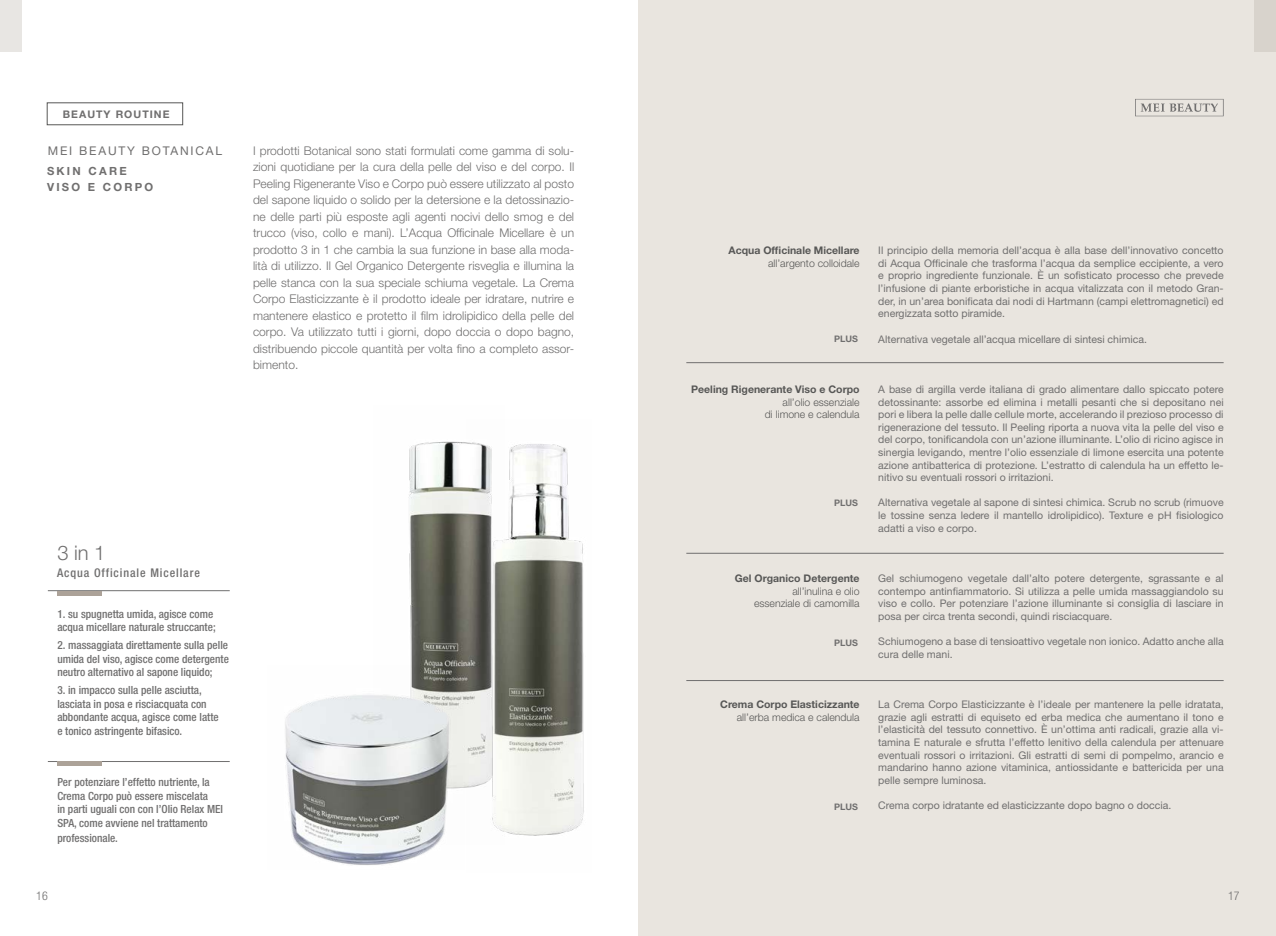
<style>
.page{position:relative;width:1276px;height:936px;background:#fff}
.page>*{position:absolute;margin:0;border:0;box-sizing:border-box;transform-origin:0 0}
.t1{font:300 20.1px "Helvetica Neue LT Std";color:#706f6f}
.t2{font:300 12px/16.5px "Helvetica Neue LT Std";color:#706f6f;text-align:justify}
.t3{font:500 condensed 12px "Helvetica Neue LT Std";letter-spacing:.075em;color:#706f6f}
.t4{font:12px "Helvetica Neue LT Std";letter-spacing:.15em;color:#706f6f}
.t5{font:300 condensed 12px "Helvetica Neue LT Std";color:#706f6f}
.t6{font:500 condensed 11.25px/13.5px "Helvetica Neue LT Std";color:#706f6f}
.t7{font:700 11.25px/16.5px "Helvetica Neue LT Std";letter-spacing:.2em;color:#706f6f}
.t8{font:10.5px/12.6px "Helvetica Neue LT Std";color:#706f6f;text-align:justify}
.t9{font:300 10.5px/12.6px "Helvetica Neue LT Std";color:#575756;text-align:right}
.t10{font:700 10.5px "Helvetica Neue LT Std";color:#575756}
.t11{font:700 10.5px "Helvetica Neue LT Std";letter-spacing:.1em;color:#706f6f}
.t12{font:700 9px "Helvetica Neue LT Std";color:#706f6f}
</style>
<div class="page">
<img style="left:504px;top:444px;width:80px;height:392px">
<div style="left:638px;top:0;width:638px;height:935px;background:#e9e5df"></div>
<div style="left:0;top:0;width:21px;height:52px;background:#e8e6e3"></div>
<div style="left:1254px;top:0;width:22px;height:52px;background:#d8d3cc"></div>
<svg style="left:1135px;top:99px;width:88px;height:17px"></svg>
<img style="left:408px;top:441px;width:96px;height:391px">
<img style="left:285px;top:665px;width:180px;height:200px">
<hr style="left:686px;top:362px;width:537px;height:1px;background:#706f6f">
<hr style="left:686px;top:553px;width:537px;height:1px;background:#706f6f">
<hr style="left:686px;top:680px;width:537px;height:1px;background:#706f6f">
<hr style="left:48px;top:590px;width:182px;height:1px;background:#706f6f">
<hr style="left:48px;top:761px;width:182px;height:1px;background:#706f6f">
<hr style="left:57px;top:591px;width:44px;height:4px;background:#aca298">
<div style="left:57px;top:761px;width:44px;height:5px;background:#aca298"></div>
<div style="left:47px;top:103px;width:136px;height:22px;border:1px solid #575756"></div>
<p class="t11" style="left:63px;top:107px;width:108px">BEAUTY ROUTINE</p>
<p class="t4" style="left:48px;top:143px;width:176px">MEI BEAUTY BOTANICAL</p>
<p class="t7" style="left:47px;top:162px;width:108px">SKIN CARE<br>VISO E CORPO</p>
<p class="t2" style="left:253px;top:142px;width:323px">I prodotti Botanical sono stati formulati come gamma di solu&shy;zioni quotidiane per la cura della pelle del viso e del corpo. Il Peeling Rigenerante Viso e Corpo può essere utilizzato al posto del sapone liquido o solido per la detersione e la detossinazio&shy;ne delle parti più esposte agli agenti nocivi dello smog e del trucco (viso, collo e mani). L’Acqua Officinale Micellare è un prodotto 3 in 1 che cambia la sua funzione in base alla moda&shy;lità di utilizzo. Il Gel Organico Detergente risveglia e illumina la pelle stanca con la sua speciale schiuma vegetale. La Crema Corpo Elasticizzante è il prodotto ideale per idratare, nutrire e mantenere elastico e protetto il film idrolipidico della pelle del corpo. Va utilizzato tutti i giorni, dopo doccia o dopo bagno, distribuendo piccole quantità per volta fino a completo assor&shy;bimento.</p>
<h1 class="t1" style="left:57px;top:540px;width:50px">3 in 1</h1>
<p class="t3" style="left:57px;top:566px;width:144px">Acqua Officinale Micellare</p>
<p class="t6" style="left:57px;top:606px;width:160px">1. su spugnetta umida, agisce come acqua micellare naturale struccante;</p>
<p class="t6" style="left:57px;top:638px;width:173px;text-align:justify">2. massaggiata direttamente sulla pelle umida del viso, agisce come detergente neutro alternativo al sapone liquido;</p>
<p class="t6" style="left:57px;top:683px;width:163px">3. in impacco sulla pelle asciutta, lasciata in posa e risciacquata con abbondante acqua, agisce come latte e tonico astringente bifasico.</p>
<p class="t6" style="left:57px;top:775px;width:167px">Per potenziare l’effetto nutriente, la Crema Corpo può essere miscelata<br>in parti uguali con con l’Olio Relax MEI SPA, come avviene nel trattamento</p>
<p class="t6" style="left:57px;top:830px;width:62px">professionale.</p>
<p class="t10" style="left:728px;top:244px;width:132px">Acqua Officinale Micellare</p>
<p class="t9" style="left:768px;top:256px;width:93px">all’argento colloidale</p>
<p class="t12" style="left:834px;top:333px;width:25px">PLUS</p>
<p class="t10" style="left:691px;top:382px;width:170px">Peeling Rigenerante Viso e Corpo</p>
<p class="t9" style="left:765px;top:395px;width:96px">all’olio essenziale<br>di limone e calendula</p>
<p class="t12" style="left:834px;top:497px;width:25px">PLUS</p>
<p class="t10" style="left:735px;top:571px;width:126px">Gel Organico Detergente</p>
<p class="t9" style="left:754px;top:584px;width:107px">all’inulina e olio essenziale di camomilla</p>
<p class="t12" style="left:834px;top:637px;width:25px">PLUS</p>
<p class="t10" style="left:720px;top:697px;width:141px">Crema Corpo Elasticizzante</p>
<p class="t9" style="left:737px;top:710px;width:124px">all’erba medica e calendula</p>
<p class="t12" style="left:834px;top:801px;width:25px">PLUS</p>
<p class="t8" style="left:878px;top:244px;width:347px">Il principio della memoria dell’acqua è alla base dell’innovativo concetto di Acqua Officinale che trasforma l’acqua da semplice eccipiente, a vero e proprio ingrediente funzionale. È un sofisticato processo che prevede l’infusione di piante erboristiche in acqua vitalizzata con il metodo Gran&shy;der, in un’area bonificata dai nodi di Hartmann (campi elettromagnetici) ed energizzata sotto piramide.</p>
<p class="t8" style="left:878px;top:332px;width:270px">Alternativa vegetale all’acqua micellare di sintesi chimica.</p>
<p class="t8" style="left:878px;top:383px;width:347px">A base di argilla verde italiana di grado alimentare dallo spiccato potere detossinante: assorbe ed elimina i metalli pesanti che si depositano nei pori e libera la pelle dalle cellule morte, accelerando il prezioso processo di rigenerazione del tessuto. Il Peeling riporta a nuova vita la pelle del viso e del corpo, tonificandola con un’azione illuminante. L’olio di ricino agisce in sinergia levigando, mentre l’olio essenziale di limone esercita una potente azione antibatterica di protezione. L’estratto di calendula ha un effetto le&shy;nitivo su eventuali rossori o irritazioni.</p>
<p class="t8" style="left:878px;top:496px;width:347px">Alternativa vegetale al sapone di sintesi chimica. Scrub no scrub (rimuove le tossine senza ledere il mantello idrolipidico). Texture e pH fisiologico adatti a viso e corpo.</p>
<p class="t8" style="left:878px;top:572px;width:347px">Gel schiumogeno vegetale dall’alto potere detergente, sgrassante e al contempo antinfiammatorio. Si utilizza a pelle umida massaggiandolo su viso e collo. Per potenziare l’azione illuminante si consiglia di lasciare in posa per circa trenta secondi, quindi risciacquare.</p>
<p class="t8" style="left:878px;top:635px;width:347px">Schiumogeno a base di tensioattivo vegetale non ionico. Adatto anche alla cura delle mani.</p>
<p class="t8" style="left:878px;top:698px;width:347px">La Crema Corpo Elasticizzante è l’ideale per mantenere la pelle idratata, grazie agli estratti di equiseto ed erba medica che aumentano il tono e l’elasticità del tessuto connettivo. È un’ottima anti radicali, grazie alla vi&shy;tamina E naturale e sfrutta l’effetto lenitivo della calendula per attenuare eventuali rossori o irritazioni. Gli estratti di semi di pompelmo, arancio e mandarino hanno azione vitaminica, antiossidante e battericida per una pelle sempre luminosa.</p>
<p class="t8" style="left:878px;top:798px;width:294px">Crema corpo idratante ed elasticizzante dopo bagno o doccia.</p>
<p class="t5" style="left:36px;top:888px;width:13px">16</p>
<p class="t5" style="left:1228px;top:888px;width:13px">17</p>
</div>
